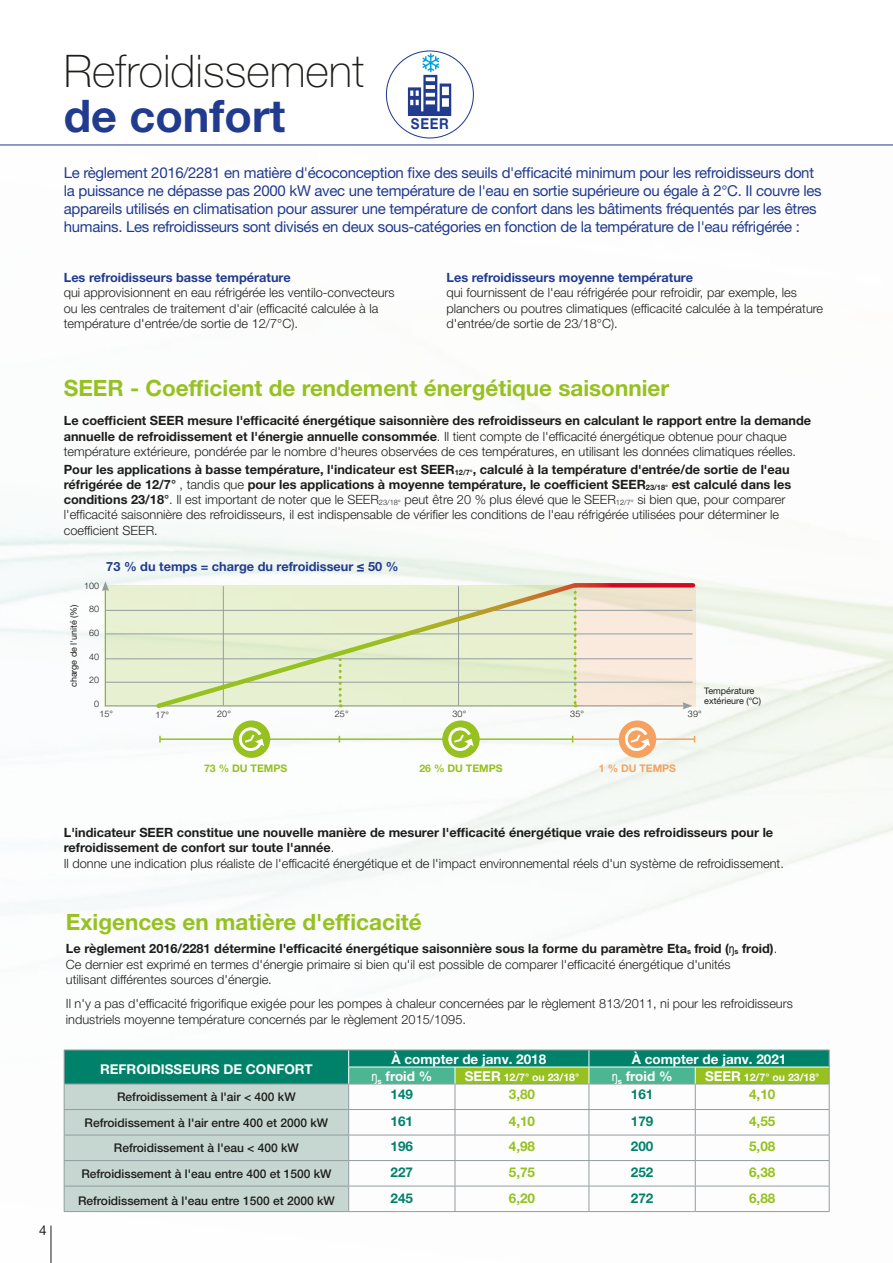
<style>
.page{position:relative;width:893px;height:1263px;background:#fff}
.page>*{position:absolute;margin:0;border:0;box-sizing:border-box;transform-origin:0 0}
.t1{font:100 45px "Helvetica Neue LT Pro";color:#1d1d1b}
.t2{font:700 45px "Helvetica Neue LT Pro";color:#213b8f}
.t3{font:700 22.5px "Helvetica Neue LT Pro";color:#96c11f}
.t4{font:15px/18px "Helvetica Neue LT Pro";letter-spacing:-.02em;color:#213b8f}
.t5{font:700 15px "Helvetica Neue LT Pro";color:#213b8f;scale:.9 1}
.t6{font:700 13.5px "Helvetica Neue LT Pro";color:#fff}
.t7{font:700 13.5px "Helvetica Neue LT Pro";color:#96c11f}
.t8{font:700 13.5px "Helvetica Neue LT Pro";color:#00826a}
.t9{font:13.5px "Helvetica Neue LT Pro";color:#1d1d1b}
.t10{font:300 12.75px/15.3px "Helvetica Neue LT Pro";color:#1d1d1b}
.t11{font:700 12.75px/15.3px "Helvetica Neue LT Pro";color:#1d1d1b}
.t12{font:700 12.75px "Helvetica Neue LT Pro";color:#213b8f}
.t13{font:500 12px "Helvetica Neue LT Pro";color:#1d1d1b}
.t14{font:700 10.5px "Helvetica Neue LT Pro";color:#fff}
.t15{font:700 10.5px "Helvetica Neue LT Pro";color:#96c11f}
.t16{font:700 10.5px "Helvetica Neue LT Pro";color:#f5a260}
.t17{font:9px/10.8px "Helvetica Neue LT Pro";color:#1d1d1b}
.t18{font:300 9px "Helvetica Neue LT Pro";color:#1d1d1b}
.s1{font-weight:700}
.s2{font-weight:300}
.s3{font-family:"Arial Narrow";font-weight:400}
.s4{font-size:13.5px}
</style>
<div class="page">
<img style="left:0;top:145px;width:893px;height:1118px">
<hr style="left:51px;top:1225px;width:1px;height:38px;background:#1d1d1b">
<div style="left:105px;top:585px;width:471px;height:122px;background:#e7f0d1"></div>
<hr style="left:105px;top:610px;width:587px;height:1px;background:#939ca0">
<hr style="left:105px;top:634px;width:587px;height:1px;background:#939ca0">
<hr style="left:105px;top:658px;width:587px;height:1px;background:#939ca0">
<hr style="left:105px;top:705px;width:580px;height:1px;background:#939ca0">
<hr style="left:105px;top:682px;width:587px;height:1px;background:#939ca0">
<hr style="left:105px;top:589px;width:1px;height:117px;background:#939ca0">
<svg style="left:102px;top:581px;width:7px;height:10px"></svg>
<svg style="left:153px;top:581px;width:544px;height:130px"></svg>
<svg style="left:0;top:51px;width:893px;height:94px"></svg>
<hr style="left:64px;top:1049px;width:285px;height:1px;background:#939ca0">
<hr style="left:349px;top:1049px;width:106px;height:1px;background:#939ca0">
<hr style="left:455px;top:1049px;width:134px;height:1px;background:#939ca0">
<hr style="left:589px;top:1049px;width:106px;height:1px;background:#939ca0">
<hr style="left:695px;top:1049px;width:135px;height:1px;background:#939ca0">
<hr style="left:64px;top:1211px;width:285px;height:1px;background:#939ca0">
<hr style="left:349px;top:1211px;width:106px;height:1px;background:#939ca0">
<hr style="left:455px;top:1211px;width:134px;height:1px;background:#939ca0">
<hr style="left:589px;top:1211px;width:106px;height:1px;background:#939ca0">
<hr style="left:695px;top:1211px;width:135px;height:1px;background:#939ca0">
<svg style="left:64px;top:1050px;width:766px;height:161px"></svg>
<hr style="left:160px;top:738px;width:179px;height:2px;background:#96c11f">
<hr style="left:338px;top:738px;width:235px;height:2px;background:#96c11f">
<hr style="left:573px;top:738px;width:121px;height:2px;background:#f5a260">
<div style="left:619px;top:720px;width:37px;height:38px;background:#f5a260;border-radius:50%"></div>
<svg style="left:625px;top:727px;width:25px;height:24px"></svg>
<svg style="left:408px;top:53px;width:43px;height:63px"></svg>
<div style="left:233px;top:720px;width:37px;height:38px;background:#96c11f;border-radius:50%"></div>
<div style="left:442px;top:720px;width:38px;height:38px;background:#96c11f;border-radius:50%"></div>
<svg style="left:239px;top:727px;width:25px;height:24px"></svg>
<svg style="left:448px;top:727px;width:26px;height:24px"></svg>
<h1 class="t1" style="left:64px;top:45px;width:302px">Refroidissement</h1>
<h1 class="t2" style="left:64px;top:88px;width:223px">de confort</h1>
<p class="t5" style="left:411px;top:115px;width:44px">SEER</p>
<p class="t4" style="left:64px;top:164px;width:759px">Le règlement 2016/2281 en matière d'écoconception fixe des seuils d'efficacité minimum pour les refroidisseurs dont la puissance ne dépasse pas 2000 kW avec une température de l'eau en sortie supérieure ou égale à 2°C. Il couvre les appareils utilisés en climatisation pour assurer une température de confort dans les bâtiments fréquentés par les êtres humains. Les refroidisseurs sont divisés en deux sous-catégories en fonction de la température de l'eau réfrigérée :</p>
<p class="t12" style="left:64px;top:269px;width:228px">Les refroidisseurs basse température</p>
<p class="t10" style="left:64px;top:285px;width:332px">qui approvisionnent en eau réfrigérée les ventilo-convecteurs ou les centrales de traitement d'air (efficacité calculée à la température d'entrée/de sortie de 12/7°C).</p>
<p class="t12" style="left:446px;top:269px;width:248px">Les refroidisseurs moyenne température</p>
<p class="t10" style="left:446px;top:285px;width:378px">qui fournissent de l'eau réfrigérée pour refroidir, par exemple, les planchers ou poutres climatiques (efficacité calculée à la température d'entrée/de sortie de 23/18°C).</p>
<h2 class="t3" style="left:64px;top:374px;width:607px">SEER - Coefficient de rendement énergétique saisonnier</h2>
<p class="t10" style="left:64px;top:413px;width:749px"><span class="s1">Le coefficient SEER mesure l'efficacité énergétique saisonnière des refroidisseurs en calculant le rapport entre la demande annuelle de refroidissement et l'énergie annuelle consommée</span>. Il tient compte de l'efficacité énergétique obtenue pour chaque température extérieure, pondérée par le nombre d'heures observées de ces températures, en utilisant les données climatiques réelles.</p>
<p class="t10" style="left:64px;top:461px;width:729px"><span class="s1">Pour les applications à basse température, l'indicateur est SEER</span><sub>12/7°</sub><span class="s1">, calculé à la température d'entrée/de sortie de l'eau réfrigérée de 12/7°</span> , tandis que <span class="s1">pour les applications à moyenne température, le coefficient SEER</span><sub>23/18°</sub> <span class="s1">est calculé dans les conditions 23/18°</span>. Il est important de noter que le SEER<sub>23/18°</sub> peut être 20 % plus élevé que le SEER<sub>12/7°</sub> si bien que, pour comparer l'efficacité saisonnière des refroidisseurs, il est indispensable de vérifier les conditions de l'eau réfrigérée utilisées pour déterminer le coefficient SEER.</p>
<p class="t18" style="left:84px;top:580px;width:17px">100</p>
<p class="t18" style="left:89px;top:604px;width:12px">80</p>
<p class="t18" style="left:89px;top:627px;width:12px">60</p>
<p class="t18" style="left:89px;top:651px;width:12px">40</p>
<p class="t18" style="left:89px;top:675px;width:12px">20</p>
<p class="t18" style="left:94px;top:698px;width:7px">0</p>
<p class="t17" style="left:68px;top:687px;width:85px;rotate:-90deg">charge de l'unité (%)</p>
<p class="t12" style="left:106px;top:559px;width:294px">73 % du temps = charge du refroidisseur ≤ 50 %</p>
<p class="t17" style="left:704px;top:685px;width:58px">Température extérieure (°C)</p>
<p class="t18" style="left:100px;top:708px;width:15px">15°</p>
<p class="t18" style="left:217px;top:708px;width:15px">20°</p>
<p class="t18" style="left:335px;top:708px;width:15px">25°</p>
<p class="t18" style="left:453px;top:708px;width:15px">30°</p>
<p class="t18" style="left:570px;top:708px;width:15px">35°</p>
<p class="t18" style="left:688px;top:708px;width:15px">39°</p>
<p class="t18" style="left:156px;top:709px;width:15px">17°</p>
<p class="t15" style="left:204px;top:762px;width:85px">73 % DU TEMPS</p>
<p class="t15" style="left:419px;top:762px;width:85px">26 % DU TEMPS</p>
<p class="t16" style="left:599px;top:762px;width:79px">1 % DU TEMPS</p>
<p class="t9" style="left:39px;top:1222px;width:9px">4</p>
<p class="t11" style="left:64px;top:824px;width:722px">L'indicateur SEER constitue une nouvelle manière de mesurer l'efficacité énergétique vraie des refroidisseurs pour le refroidissement de confort sur toute l'année<span class="s2">.<br>Il donne une indication plus réaliste de l'efficacité énergétique et de l'impact environnemental réels d'un système de refroidissement.</span></p>
<h2 class="t3" style="left:66px;top:908px;width:357px">Exigences en matière d'efficacité</h2>
<p class="t10" style="left:66px;top:941px;width:713px"><span class="s1">Le règlement 2016/2281 détermine l'efficacité énergétique saisonnière sous la forme du paramètre Eta</span><sub>s</sub> <span class="s1">froid (</span><span class="s3">ŋ</span><sub>s</sub> <span class="s1">froid)</span>.<br>Ce dernier est exprimé en termes d'énergie primaire si bien qu'il est possible de comparer l'efficacité énergétique d'unités<br>utilisant différentes sources d'énergie.</p>
<p class="t10" style="left:66px;top:996px;width:728px">Il n'y a pas d'efficacité frigorifique exigée pour les pompes à chaleur concernées par le règlement 813/2011, ni pour les refroidisseurs industriels moyenne température concernés par le règlement 2015/1095.</p>
<p class="t6" style="left:100px;top:1060px;width:214px">REFROIDISSEURS DE CONFORT</p>
<p class="t6" style="left:391px;top:1050px;width:156px">À compter de janv. 2018</p>
<p class="t6" style="left:632px;top:1050px;width:156px">À compter de janv. 2021</p>
<p class="t6" style="left:371px;top:1067px;width:62px"><span class="s3">ŋ</span><sub>s</sub> froid %</p>
<p class="t14" style="left:465px;top:1070px;width:116px"><span class="s4">SEER</span> 12/7° ou 23/18°</p>
<p class="t6" style="left:612px;top:1067px;width:62px"><span class="s3">ŋ</span><sub>s</sub> froid %</p>
<p class="t14" style="left:705px;top:1070px;width:116px"><span class="s4">SEER</span> 12/7° ou 23/18°</p>
<p class="t13" style="left:117px;top:1090px;width:180px">Refroidissement à l'air &lt; 400 kW</p>
<p class="t8" style="left:391px;top:1086px;width:24px">149</p>
<p class="t7" style="left:509px;top:1086px;width:28px">3,80</p>
<p class="t8" style="left:631px;top:1086px;width:24px">161</p>
<p class="t7" style="left:749px;top:1086px;width:28px">4,10</p>
<p class="t13" style="left:85px;top:1115px;width:245px">Refroidissement à l'air entre 400 et 2000 kW</p>
<p class="t8" style="left:391px;top:1112px;width:24px">161</p>
<p class="t7" style="left:509px;top:1112px;width:28px">4,10</p>
<p class="t8" style="left:631px;top:1112px;width:24px">179</p>
<p class="t7" style="left:749px;top:1112px;width:28px">4,55</p>
<p class="t13" style="left:114px;top:1141px;width:187px">Refroidissement à l'eau &lt; 400 kW</p>
<p class="t8" style="left:391px;top:1138px;width:24px">196</p>
<p class="t7" style="left:509px;top:1138px;width:28px">4,98</p>
<p class="t8" style="left:631px;top:1138px;width:24px">200</p>
<p class="t7" style="left:749px;top:1138px;width:28px">5,08</p>
<p class="t13" style="left:81px;top:1166px;width:252px">Refroidissement à l'eau entre 400 et 1500 kW</p>
<p class="t8" style="left:391px;top:1163px;width:24px">227</p>
<p class="t7" style="left:509px;top:1163px;width:28px">5,75</p>
<p class="t8" style="left:631px;top:1163px;width:24px">252</p>
<p class="t7" style="left:749px;top:1163px;width:28px">6,38</p>
<p class="t13" style="left:78px;top:1193px;width:258px">Refroidissement à l'eau entre 1500 et 2000 kW</p>
<p class="t8" style="left:391px;top:1189px;width:24px">245</p>
<p class="t7" style="left:509px;top:1189px;width:28px">6,20</p>
<p class="t8" style="left:631px;top:1189px;width:24px">272</p>
<p class="t7" style="left:749px;top:1189px;width:28px">6,88</p>
</div>
